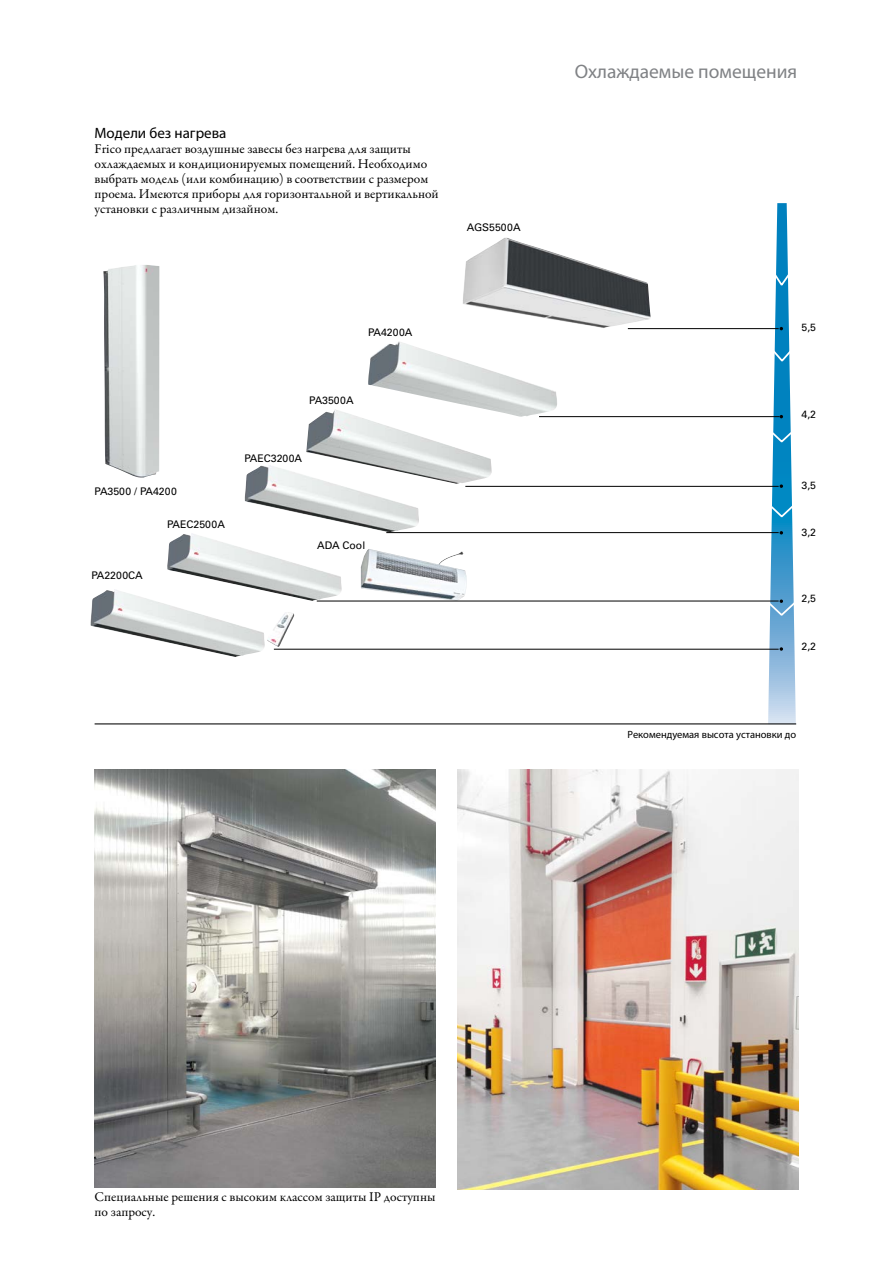
<style>
.page{position:relative;width:893px;height:1263px;background:#fff}
.page>*{position:absolute;margin:0;border:0;box-sizing:border-box;transform-origin:0 0}
.t1{font:19.5px "Myriad Pro";color:#808285}
.t2{font:15px "Myriad Pro";color:#000}
.t3{font:13.5px/15px "Garamond Premr Pro";color:#000}
.t4{font:10.5px "Univers";color:#000}
.t5{font:10.5px "Myriad Pro";color:#000}
</style>
<div class="page">
<img style="left:103px;top:265px;width:56px;height:212px">
<img style="left:90px;top:589px;width:175px;height:68px">
<img style="left:167px;top:533px;width:175px;height:68px">
<img style="left:361px;top:550px;width:96px;height:51px">
<img style="left:244px;top:465px;width:175px;height:67px">
<img style="left:306px;top:409px;width:186px;height:75px">
<img style="left:368px;top:341px;width:189px;height:76px">
<img style="left:463px;top:238px;width:188px;height:90px">
<hr style="left:628px;top:328px;width:151px;height:1px;background:#000">
<hr style="left:539px;top:416px;width:241px;height:1px;background:#000">
<hr style="left:465px;top:486px;width:314px;height:1px;background:#000">
<hr style="left:386px;top:532px;width:393px;height:1px;background:#000">
<svg style="left:768px;top:203px;width:28px;height:520px"></svg>
<hr style="left:317px;top:601px;width:462px;height:1px;background:#000">
<hr style="left:274px;top:649px;width:505px;height:1px;background:#000">
<hr style="left:95px;top:723px;width:701px;height:1px;background:#000">
<img style="left:267px;top:613px;width:20px;height:30px">
<img style="left:95px;top:769px;width:341px;height:419px">
<img style="left:457px;top:769px;width:341px;height:421px">
<p class="t2" style="left:95px;top:125px;width:133px">Модели без нагрева</p>
<p class="t3" style="left:95px;top:142px;width:346px">Frico предлагает воздушные завесы без нагрева для защиты охлаждаемых и кондиционируемых помещений. Необходимо выбрать модель (или комбинацию) в соответствии с размером проема. Имеются приборы для горизонтальной и вертикальной установки с различным дизайном.</p>
<p class="t4" style="left:467px;top:222px;width:55px">AGS5500A</p>
<p class="t4" style="left:368px;top:326px;width:46px">PA4200A</p>
<p class="t4" style="left:95px;top:485px;width:84px">PA3500 / PA4200</p>
<p class="t4" style="left:91px;top:569px;width:53px">PA2200CA</p>
<p class="t4" style="left:167px;top:518px;width:59px">PAEC2500A</p>
<p class="t4" style="left:309px;top:394px;width:46px">PA3500A</p>
<p class="t4" style="left:244px;top:452px;width:59px">PAEC3200A</p>
<p class="t4" style="left:317px;top:539px;width:50px">ADA Cool</p>
<h1 class="t1" style="left:575px;top:61px;width:224px">Охлаждаемые помещения</h1>
<p class="t4" style="left:801px;top:321px;width:16px">5,5</p>
<p class="t4" style="left:801px;top:408px;width:16px">4,2</p>
<p class="t4" style="left:801px;top:478px;width:16px">3,5</p>
<p class="t4" style="left:801px;top:526px;width:16px">3,2</p>
<p class="t4" style="left:801px;top:592px;width:16px">2,5</p>
<p class="t4" style="left:801px;top:640px;width:16px">2,2</p>
<p class="t5" style="left:627px;top:729px;width:170px">Рекомендуемая высота установки до</p>
<p class="t3" style="left:95px;top:1189px;width:342px">Специальные решения с высоким классом защиты IP доступны по запросу.</p>
</div>
